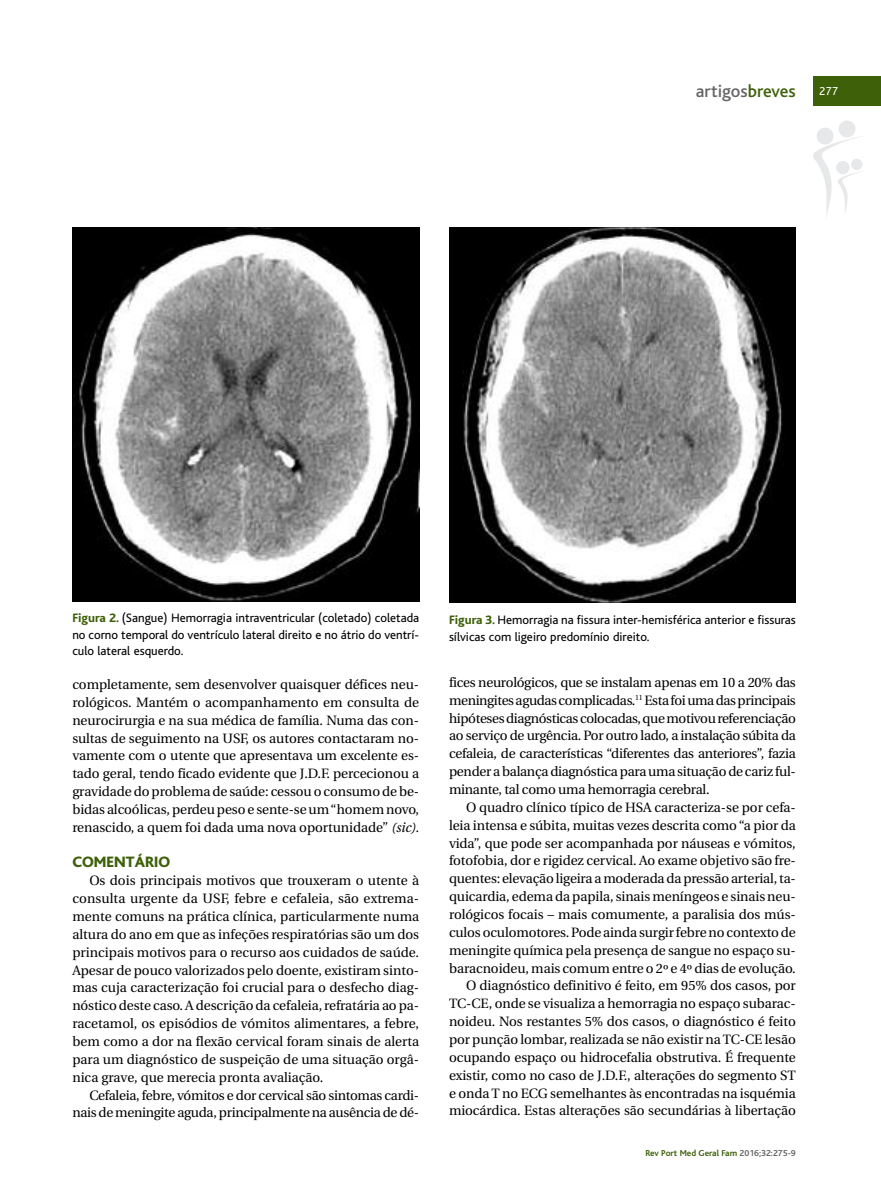
<style>
.page{position:relative;width:881px;height:1191px;background:#fff}
.page>*{position:absolute;margin:0;border:0;box-sizing:border-box;transform-origin:0 0}
.t1{font:500 18px "Bliss";color:#666}
.t2{font:800 15.75px "Bliss";color:#3e6009}
.t3{font:13.5px/17.9px "Utopia";letter-spacing:-.005em;color:#000;text-align:justify}
.t4{font:12.75px/16.5px "Bliss";color:#000;text-align:justify}
.t5{font:12px "Bliss";color:#fff}
.t6{font:700 9px "Bliss";color:#3e6009}
.s1{color:#3e6009}
.s2{font-weight:800;color:#3e6009}
.s3{font-style:italic}
.s4{color:#666}
</style>
<div class="page">
<svg style="left:813px;top:120px;width:49px;height:97px"></svg>
<div style="left:812px;top:77px;width:68px;height:29px;background:#3e6009"></div>
<img style="left:72px;top:227px;width:347px;height:374px">
<img style="left:449px;top:227px;width:346px;height:375px">
<h1 class="t1" style="left:695px;top:85px;width:101px">artigos<span class="s1">breves</span></h1>
<p class="t5" style="left:819px;top:87px;width:20px">277</p>
<p class="t4" style="left:72px;top:611px;width:348px"><span class="s2">Figura 2.</span> (Sangue) Hemorragia intraventricular (coletado) coletada no corno temporal do ventrículo lateral direito e no átrio do ventrí&shy;culo lateral esquerdo.</p>
<p class="t4" style="left:449px;top:613px;width:348px"><span class="s2">Figura 3.</span> Hemorragia na fissura inter-hemisférica anterior e fissuras sílvicas com ligeiro predomínio direito.</p>
<p class="t3" style="left:72px;top:676px;width:348px">completamente, sem desenvolver quaisquer défices neu&shy;rológicos. Mantém o acompanhamento em consulta de neurocirurgia e na sua médica de família. Numa das con&shy;sultas de seguimento na USF, os autores contactaram no&shy;vamente com o utente que apresentava um excelente es&shy;tado geral, tendo ficado evidente que J.D.F. percecionou a gravidadedoproblemade saúde: cessouo consumodebe&shy;bidas alcoólicas,perdeupeso e sente-seum“homemnovo, renascido, a quem foi dada uma nova oportunidade” <span class="s3">(sic).</span></p>
<p class="t2" style="left:72px;top:857px;width:99px">COMENTÁRIO</p>
<p class="t3" style="left:72px;top:873px;width:348px;text-indent:17px">Os dois principais motivos que trouxeram o utente à consulta urgente da USF, febre e cefaleia, são extrema&shy;mente comuns na prática clínica, particularmente numa altura do ano em que as infeções respiratórias são um dos principais motivos para o recurso aos cuidados de saúde.<br>Apesar de pouco valorizados pelo doente, existiram sinto&shy;mas cuja caracterização foi crucial para o desfecho diag&shy;nóstico deste caso. A descrição da cefaleia, refratária ao pa&shy;racetamol, os episódios de vómitos alimentares, a febre, bem como a dor na flexão cervical foram sinais de alerta para um diagnóstico de suspeição de uma situação orgâ&shy;nica grave, que merecia pronta avaliação.</p>
<p class="t3" style="left:72px;top:1087px;width:348px;text-align:right">Cefaleia, febre, vómitos e dor cervical são sintomas cardi&shy;nais de meningite aguda, principalmente na ausência de dé-</p>
<p class="t3" style="left:449px;top:674px;width:348px">fices neurológicos, que se instalam apenas em 10 a 20% das meningitesagudascomplicadas.<sup>11</sup> Estafoiumadasprincipais hipótesesdiagnósticascolocadas,quemotivoureferenciação ao serviço de urgência. Por outro lado, a instalação súbita da cefaleia, de características “diferentes das anteriores”, fazia pender a balança diagnóstica para uma situação de cariz ful&shy;minante, tal como uma hemorragia cerebral.</p>
<p class="t3" style="left:449px;top:799px;width:348px;text-align:right">O quadro clínico típico de HSA caracteriza-se por cefa&shy;leia intensa e súbita, muitas vezes descrita como“a pior da vida”, que pode ser acompanhada por náuseas e vómitos, fotofobia, dor e rigidez cervical. Ao exame objetivo são fre&shy;quentes: elevaçãoligeira amoderadadapressãoarterial,ta&shy;quicardia, edema da papila, sinais meníngeos e sinais neu&shy;rológicos focais – mais comumente, a paralisia dos mús&shy;culosoculomotores.Pode ainda surgirfebrenocontextode meningite química pela presença de sangue no espaço su&shy;baracnoideu, mais comum entre o 2º e 4º dias de evolução.<br>O diagnóstico definitivo é feito, em 95% dos casos, por TC-CE, onde se visualiza a hemorragia no espaço subarac&shy;noideu. Nos restantes 5% dos casos, o diagnóstico é feito por punção lombar, realizada se não existir naTC-CE lesão ocupando espaço ou hidrocefalia obstrutiva. É frequente existir, como no caso de J.D.F., alterações do segmento ST e ondaT no ECG semelhantes às encontradas na isquémia miocárdica. Estas alterações são secundárias à libertação</p>
<p class="t6" style="left:645px;top:1149px;width:152px">Rev Port Med Geral Fam <span class="s4">2016;32:275-9</span></p>
</div>
